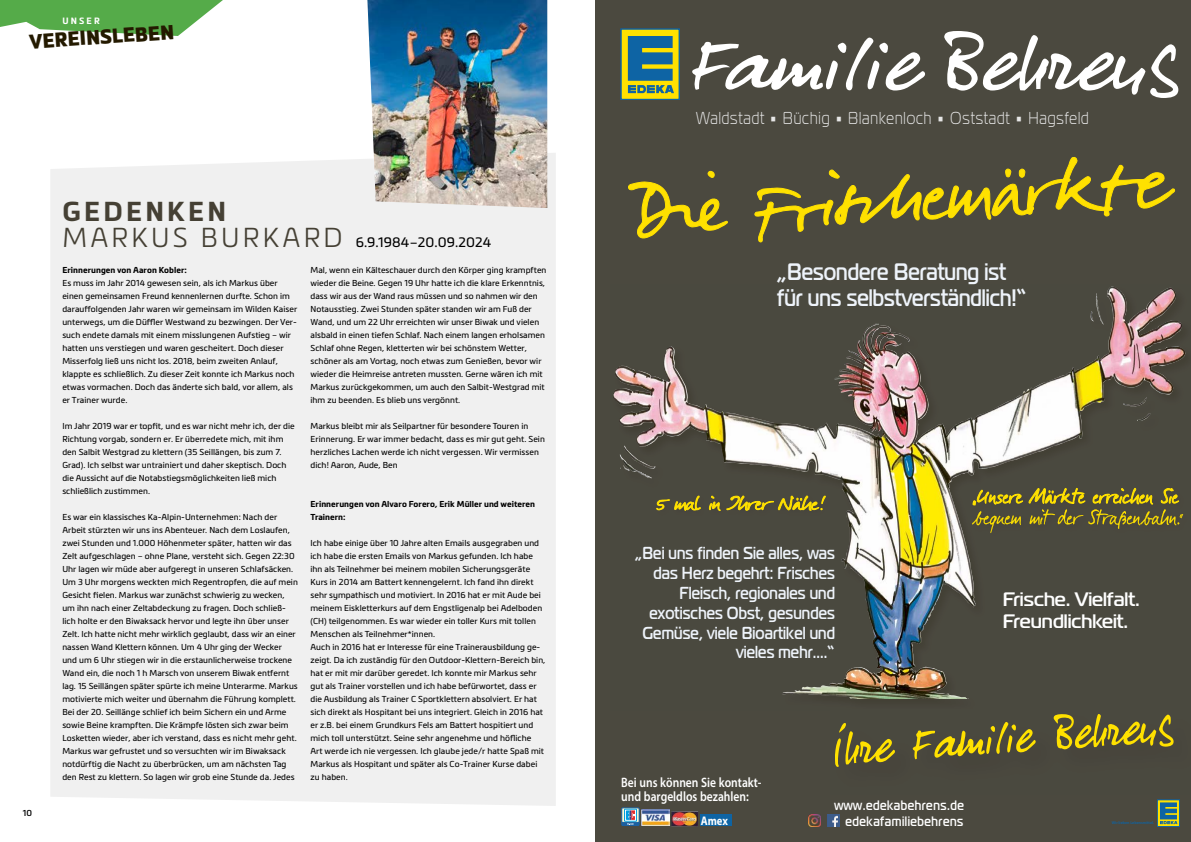
<style>
.page{position:relative;width:1191px;height:842px;background:#fff}
.page>*{position:absolute;margin:0;border:0;box-sizing:border-box;transform-origin:0 0}
.Headline{font:700 27px "Metronic Pro";letter-spacing:.12em;color:#454034}
.t1{font:700 23.8px/26.8px "Magistral";color:#eef3fa;scale:.85 1}
.Rubrikname_groß{font:900 20px "Metronic Pro";color:#241a00}
.t2{font:700 19.5px/22.3px "Magistral";color:#fff}
.t3{font:700 17.4px/19.8px "Magistral";letter-spacing:.01em;color:#eef3fa;text-align:right;scale:.85 1}
.t4{font:17.2px "Magistral";letter-spacing:.06em;color:#e7e7e7;scale:.85 1}
.t5{font:600 13.6px/13.6px "Myriad Pro";color:#fff;scale:.85 1}
.t6{font:700 13.6px/16.1px "Magistral";letter-spacing:.045em;color:#fff;text-align:right;scale:.85 1}
.Headline-2{font:13.5px "Metronic Pro";letter-spacing:.01em;color:#000}
.t7{font:700 12.6px "Myriad Pro";color:#fff;scale:.85 1}
.Rubrikname_klein{font:700 9px "Metronic Pro";letter-spacing:.24em;color:#fff}
.Absatz_2-Spalter{font:8.5px/13px "Metronic Pro";letter-spacing:.005em;color:#000}
.Absatz_2-Spalter-2{font:700 8.5px/13px "Metronic Pro";letter-spacing:.005em;color:#000}
.t8{font:600 8.5px "Metronic Pro";color:#000}
.t9{font:600 4px "Myriad Pro";color:#0e64a4}
.s1{font-weight:300;font-size:27px;color:#454034}
</style>
<div class="page">
<div style="left:50px;top:153px;width:506px;height:653px;background:#f0f0f0"></div>
<svg style="left:0;top:0;width:223px;height:36px"></svg>
<img style="left:367px;top:0;width:180px;height:208px">
<div style="left:595px;top:0;width:596px;height:842px;background:#4b493f"></div>
<div style="left:621px;top:29px;width:58px;height:70px;background:#ffe100"></div>
<div style="left:621px;top:29px;width:58px;height:71px;border:1px solid #0e64a4"></div>
<svg style="left:628px;top:36px;width:46px;height:57px"></svg>
<svg style="left:692px;top:37px;width:233px;height:54px"></svg>
<svg style="left:944px;top:31px;width:234px;height:67px"></svg>
<img style="left:613px;top:323px;width:290px;height:376px">
<img style="left:903px;top:286px;width:283px;height:211px">
<img style="left:903px;top:497px;width:73px;height:202px">
<img style="left:885px;top:290px;width:229px;height:154px">
<img style="left:641px;top:810px;width:28px;height:16px">
<img style="left:671px;top:811px;width:27px;height:16px">
<svg style="left:621px;top:807px;width:18px;height:19px"></svg>
<div style="left:700px;top:814px;width:31px;height:12px;background:#0e64a4"></div>
<svg style="left:1157px;top:800px;width:22px;height:26px"></svg>
<svg style="left:1160px;top:802px;width:17px;height:22px"></svg>
<svg style="left:827px;top:814px;width:12px;height:12px"></svg>
<svg style="left:628px;top:157px;width:546px;height:85px"></svg>
<img style="left:969px;top:485px;width:217px;height:28px">
<svg style="left:972px;top:484px;width:211px;height:49px"></svg>
<img style="left:653px;top:493px;width:180px;height:25px">
<svg style="left:656px;top:496px;width:169px;height:23px"></svg>
<svg style="left:835px;top:714px;width:338px;height:53px"></svg>
<svg style="left:808px;top:814px;width:13px;height:13px"></svg>
<p class="Rubrikname_klein" style="left:62px;top:15px;width:39px">UNSER</p>
<p class="Rubrikname_groß" style="left:28px;top:30px;width:147px;rotate:-4deg">VEREINSLEBEN</p>
<p class="t8" style="left:23px;top:807px;width:11px">10</p>
<p class="Headline" style="left:62px;top:194px;width:165px">GEDENKEN</p>
<p class="Headline-2" style="left:62px;top:233px;width:430px"><span class="s1">MARKUS BURKARD</span> 6.9.1984–20.09.2024</p>
<p class="Absatz_2-Spalter-2" style="left:62px;top:263px;width:126px">Erinnerungen von Aaron Kobler:</p>
<p class="Absatz_2-Spalter" style="left:62px;top:276px;width:236px">Es muss im Jahr 2014 gewesen sein, als ich Markus über einen gemeinsamen Freund kennenlernen durfte. Schon im darauffolgenden Jahr waren wir gemeinsam im Wilden Kaiser unterwegs, um die Düffler Westwand zu bezwingen. Der Ver&shy;such endete damals mit einem misslungenen Aufstieg – wir hatten uns verstiegen und waren gescheitert. Doch dieser Misserfolg ließ uns nicht los. 2018, beim zweiten Anlauf, klappte es schließlich. Zu dieser Zeit konnte ich Markus noch etwas vormachen. Doch das änderte sich bald, vor allem, als er Trainer wurde.</p>
<p class="Absatz_2-Spalter" style="left:62px;top:419px;width:234px">Im Jahr 2019 war er topfit, und es war nicht mehr ich, der die Richtung vorgab, sondern er. Er überredete mich, mit ihm den Salbit Westgrad zu klettern (35 Seillängen, bis zum 7.<br>Grad). Ich selbst war untrainiert und daher skeptisch. Doch die Aussicht auf die Notabstiegsmöglichkeiten ließ mich schließlich zustimmen.</p>
<p class="Absatz_2-Spalter" style="left:62px;top:510px;width:237px">Es war ein klassisches Ka-Alpin-Unternehmen: Nach der Arbeit stürzten wir uns ins Abenteuer. Nach dem Loslaufen, zwei Stunden und 1.000 Höhenmeter später, hatten wir das Zelt aufgeschlagen – ohne Plane, versteht sich. Gegen 22:30<br>Uhr lagen wir müde aber aufgeregt in unseren Schlafsäcken.<br>Um 3 Uhr morgens weckten mich Regentropfen, die auf mein Gesicht fielen. Markus war zunächst schwierig zu wecken, um ihn nach einer Zeltabdeckung zu fragen. Doch schließ&shy;lich holte er den Biwaksack hervor und legte ihn über unser Zelt. Ich hatte nicht mehr wirklich geglaubt, dass wir an einer nassen Wand Klettern können. Um 4 Uhr ging der Wecker und um 6 Uhr stiegen wir in die erstaunlicherweise trockene Wand ein, die noch 1 h Marsch von unserem Biwak entfernt lag. 15 Seillängen später spürte ich meine Unterarme. Markus motivierte mich weiter und übernahm die Führung komplett.<br>Bei der 20. Seillänge schlief ich beim Sichern ein und Arme sowie Beine krampften. Die Krämpfe lösten sich zwar beim Losketten wieder, aber ich verstand, dass es nicht mehr geht.<br>Markus war gefrustet und so versuchten wir im Biwaksack notdürftig die Nacht zu überbrücken, um am nächsten Tag den Rest zu klettern. So lagen wir grob eine Stunde da. Jedes</p>
<p class="Absatz_2-Spalter" style="left:310px;top:263px;width:237px">Mal, wenn ein Kälteschauer durch den Körper ging krampften wieder die Beine. Gegen 19 Uhr hatte ich die klare Erkenntnis, dass wir aus der Wand raus müssen und so nahmen wir den Notausstieg. Zwei Stunden später standen wir am Fuß der Wand, und um 22 Uhr erreichten wir unser Biwak und vielen alsbald in einen tiefen Schlaf. Nach einem langen erholsamen Schlaf ohne Regen, kletterten wir bei schönstem Wetter, schöner als am Vortag, noch etwas zum Genießen, bevor wir wieder die Heimreise antreten mussten. Gerne wären ich mit Markus zurückgekommen, um auch den Salbit-Westgrad mit ihm zu beenden. Es blieb uns vergönnt.</p>
<p class="Absatz_2-Spalter" style="left:310px;top:419px;width:236px">Markus bleibt mir als Seilpartner für besondere Touren in Erinnerung. Er war immer bedacht, dass es mir gut geht. Sein herzliches Lachen werde ich nicht vergessen. Wir vermissen dich! Aaron, Aude, Ben</p>
<p class="Absatz_2-Spalter-2" style="left:310px;top:497px;width:226px">Erinnerungen von Alvaro Forero, Erik Müller und weiteren<br>Trainern:</p>
<p class="Absatz_2-Spalter" style="left:310px;top:536px;width:233px">Ich habe einige über 10 Jahre alten Emails ausgegraben und ich habe die ersten Emails von Markus gefunden. Ich habe ihn als Teilnehmer bei meinem mobilen Sicherungsgeräte Kurs in 2014 am Battert kennengelernt. Ich fand ihn direkt sehr sympathisch und motiviert. In 2016 hat er mit Aude bei meinem Eiskletterkurs auf dem Engstligenalp bei Adelboden (CH) teilgenommen. Es war wieder ein toller Kurs mit tollen Menschen als Teilnehmer*innen.</p>
<p class="Absatz_2-Spalter" style="left:310px;top:640px;width:236px">Auch in 2016 hat er Interesse für eine Trainerausbildung ge&shy;zeigt. Da ich zuständig für den Outdoor-Klettern-Bereich bin, hat er mit mir darüber geredet. Ich konnte mir Markus sehr gut als Trainer vorstellen und ich habe befürwortet, dass er die Ausbildung als Trainer C Sportklettern absolviert. Er hat sich direkt als Hospitant bei uns integriert. Gleich in 2016 hat er z.B. bei einem Grundkurs Fels am Battert hospitiert und mich toll unterstützt. Seine sehr angenehme und höfliche Art werde ich nie vergessen. Ich glaube jede/r hatte Spaß mit Markus als Hospitant und später als Co-Trainer Kurse dabei zu haben.</p>
<p class="t4" style="left:696px;top:108px;width:463px">Waldstadt ■ Büchig ■ Blankenloch ■ Oststadt ■ Hagsfeld</p>
<p class="t1" style="left:777px;top:258px;width:295px">„Besondere Beratung ist für uns selbstverständlich!“</p>
<p class="t3" style="left:635px;top:543px;width:236px">„Bei uns finden Sie alles, was das Herz begehrt: Frisches<br>Fleisch, regionales und exotisches Obst, gesundes<br>Gemüse, viele Bioartikel und vieles mehr....“</p>
<p class="t2" style="left:1003px;top:588px;width:138px">Frische. Vielfalt.<br>Freundlichkeit.</p>
<p class="t5" style="left:621px;top:775px;width:166px">Bei uns können Sie kontakt&shy;und bargeldlos bezahlen:</p>
<p class="t6" style="left:834px;top:797px;width:154px">www.edekabehrens.de edekafamiliebehrens</p>
<p class="t7" style="left:700px;top:812px;width:34px">Amex</p>
<p class="t9" style="left:1111px;top:820px;width:44px">Wir lieben Lebensmittel.</p>
</div>
